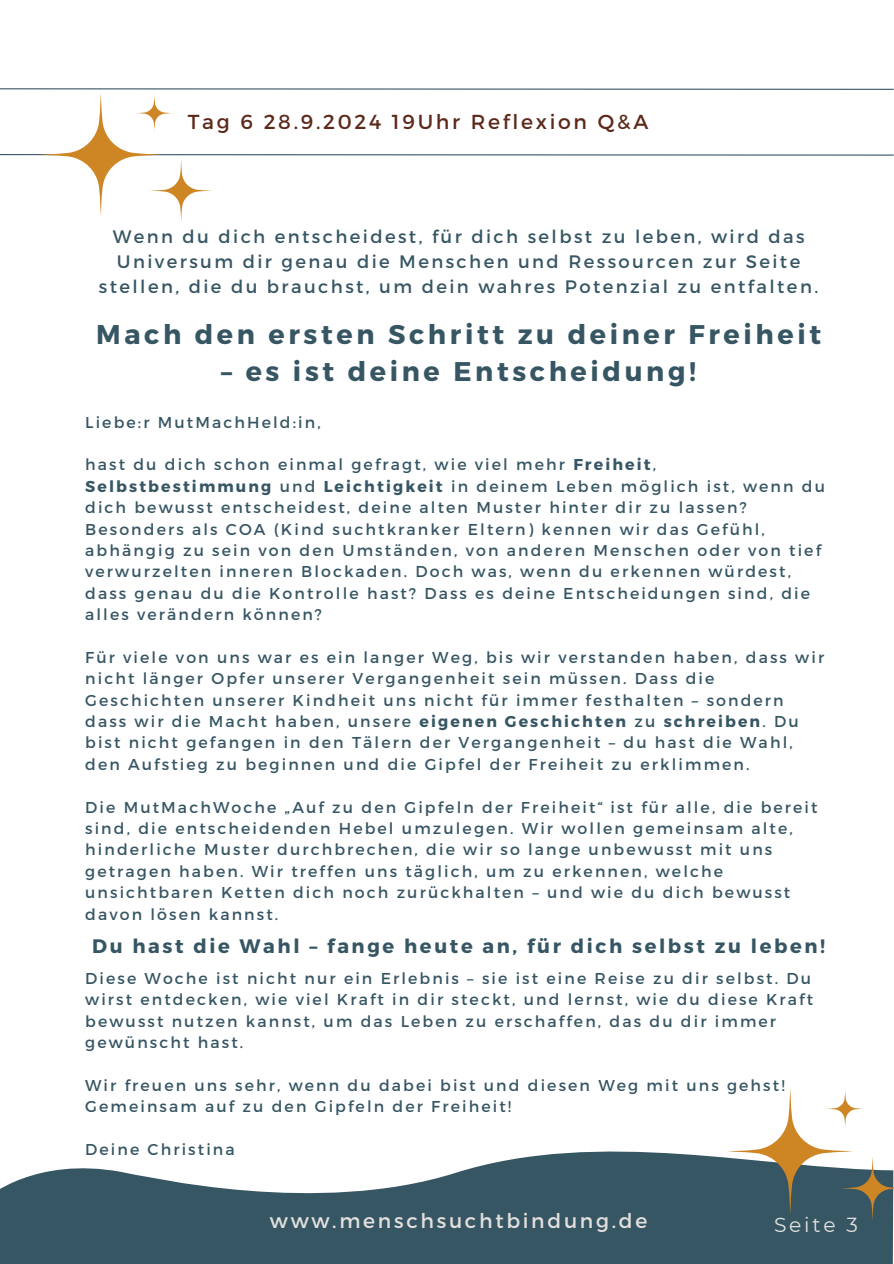
<style>
.page{position:relative;width:894px;height:1264px;background:#fff}
.page>*{position:absolute;margin:0;border:0;box-sizing:border-box;transform-origin:0 0}
.t1{font:700 27px "Montserrat";letter-spacing:.135em;color:#375664}
.t2{font:20.25px "Montserrat";letter-spacing:.135em;color:#e3e1de}
.t3{font:20.25px "Montserrat";letter-spacing:.135em;color:#5c291b}
.t4{font:700 19.5px "Montserrat";letter-spacing:.135em;color:#375664}
.t5{font:18px/24.8px "Montserrat";letter-spacing:.135em;color:#375664;text-align:center}
.t6{font:15.75px/21.3px "Montserrat";letter-spacing:.135em;color:#375664}
.s1{font-weight:700}
</style>
<div class="page">
<svg style="left:0;top:88px;width:893px;height:133px"></svg>
<svg style="left:0;top:1151px;width:893px;height:112px;fill:#375664"></svg>
<svg style="left:717px;top:1088px;width:176px;height:137px"></svg>
<p class="t3" style="left:188px;top:109px;width:462px">Tag 6 28.9.2024 19Uhr Reflexion Q&amp;A</p>
<h4 class="t5" style="left:99px;top:223px;width:720px">Wenn du dich entscheidest, für dich selbst zu leben, wird das<br>Universum dir genau die Menschen und Ressourcen zur Seite stellen, die du brauchst, um dein wahres Potenzial zu entfalten.</h4>
<h1 class="t1" style="left:96px;top:317px;width:726px">Mach den ersten Schritt zu deiner Freiheit</h1>
<h1 class="t1" style="left:221px;top:354px;width:476px">– es ist deine Entscheidung!</h1>
<p class="t6" style="left:85px;top:410px;width:237px">Liebe:r MutMachHeld:in,</p>
<p class="t6" style="left:85px;top:453px;width:741px">hast du dich schon einmal gefragt, wie viel mehr <span class="s1">Freiheit</span>, <span class="s1">Selbstbestimmung</span> und <span class="s1">Leichtigkeit</span> in deinem Leben möglich ist, wenn du dich bewusst entscheidest, deine alten Muster hinter dir zu lassen?<br>Besonders als COA (Kind suchtkranker Eltern) kennen wir das Gefühl, abhängig zu sein von den Umständen, von anderen Menschen oder von tief verwurzelten inneren Blockaden. Doch was, wenn du erkennen würdest, dass genau du die Kontrolle hast? Dass es deine Entscheidungen sind, die alles verändern können?</p>
<p class="t6" style="left:85px;top:646px;width:740px">Für viele von uns war es ein langer Weg, bis wir verstanden haben, dass wir nicht länger Opfer unserer Vergangenheit sein müssen. Dass die Geschichten unserer Kindheit uns nicht für immer festhalten – sondern dass wir die Macht haben, unsere <span class="s1">eigenen Geschichten</span> zu <span class="s1">schreiben</span>. Du bist nicht gefangen in den Tälern der Vergangenheit – du hast die Wahl, den Aufstieg zu beginnen und die Gipfel der Freiheit zu erklimmen.</p>
<p class="t6" style="left:85px;top:795px;width:733px">Die MutMachWoche „Auf zu den Gipfeln der Freiheit“ ist für alle, die bereit sind, die entscheidenden Hebel umzulegen. Wir wollen gemeinsam alte, hinderliche Muster durchbrechen, die wir so lange unbewusst mit uns getragen haben. Wir treffen uns täglich, um zu erkennen, welche unsichtbaren Ketten dich noch zurückhalten – und wie du dich bewusst davon lösen kannst.</p>
<h2 class="t4" style="left:92px;top:933px;width:734px">Du hast die Wahl – fange heute an, für dich selbst zu leben!</h2>
<p class="t6" style="left:85px;top:966px;width:729px">Diese Woche ist nicht nur ein Erlebnis – sie ist eine Reise zu dir selbst. Du wirst entdecken, wie viel Kraft in dir steckt, und lernst, wie du diese Kraft bewusst nutzen kannst, um das Leben zu erschaffen, das du dir immer gewünscht hast.</p>
<p class="t6" style="left:85px;top:1073px;width:700px">Wir freuen uns sehr, wenn du dabei bist und diesen Weg mit uns gehst!<br>Gemeinsam auf zu den Gipfeln der Freiheit!</p>
<p class="t6" style="left:85px;top:1137px;width:151px">Deine Christina</p>
<p class="t2" style="left:270px;top:1207px;width:379px">www.menschsuchtbindung.de</p>
<h3 class="t2" style="left:773px;top:1211px;width:85px">Seite 3</h3>
</div>
